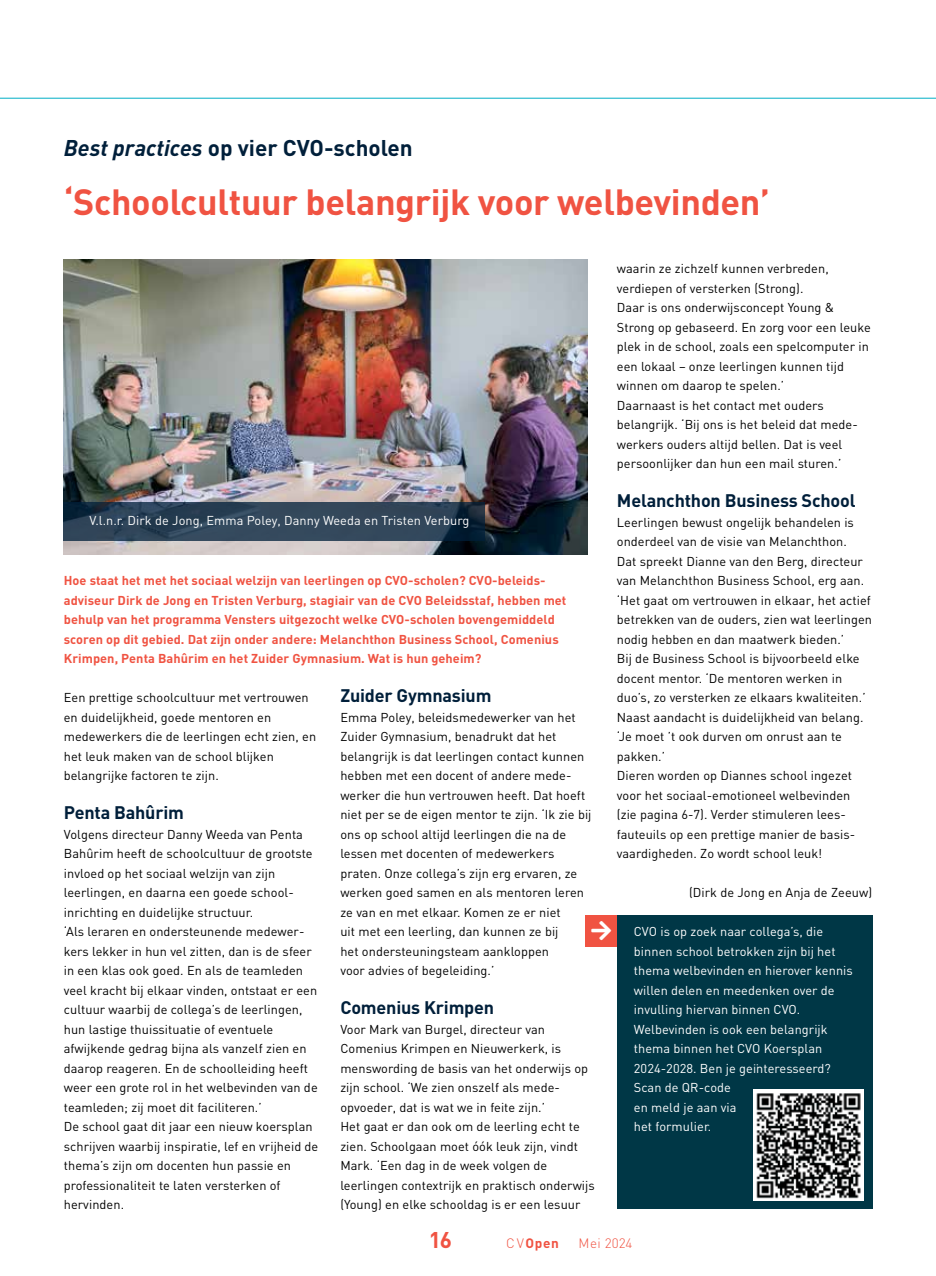
<style>
.page{position:relative;width:936px;height:1276px;background:#fff}
.page>*{position:absolute;margin:0;border:0;box-sizing:border-box;transform-origin:0 0}
.t1{font:700 36px "DIN";letter-spacing:-.01em;color:#f05342}
.t2{font:700 22.5px "DIN";color:#001f3a}
.t3{font:700 22.5px "DIN";color:#f05342}
.t4{font:700 18px "DIN";letter-spacing:-.01em;color:#001f3a}
.t5{font:300 13.5px "DIN";color:#f05342}
.t6{font:700 13.5px "DIN";color:#f05342}
.t7{font:12.75px/19.5px "DIN";letter-spacing:.005em;color:#000}
.t8{font:700 12.75px/19.5px "DIN";letter-spacing:.005em;color:#f05342}
.t9{font:12.75px/19.5px "DIN";letter-spacing:.005em;color:#fff}
.s1{font-style:italic}
.s2{font-weight:300}
</style>
<div class="page">
<img style="left:64px;top:259px;width:523px;height:295px">
<hr style="left:0;top:98px;width:935px;height:1px;background:#00aec5">
<div style="left:617px;top:915px;width:255px;height:293px;background:#003746"></div>
<div style="left:585px;top:915px;width:32px;height:31px;background:#f05342"></div>
<img style="left:753px;top:1089px;width:110px;height:111px">
<svg style="left:64px;top:502px;width:421px;height:39px;background:#2b4155"></svg>
<h2 class="t2" style="left:64px;top:133px;width:350px"><span class="s1">Best practices</span> op vier CVO-scholen</h2>
<h1 class="t1" style="left:64px;top:178px;width:707px">‘Schoolcultuur belangrijk voor welbevinden’</h1>
<p class="t9" style="left:89px;top:511px;width:381px">V.l.n.r. Dirk de Jong, Emma Poley, Danny Weeda en Tristen Verburg</p>
<p class="t8" style="left:64px;top:570px;width:504px">Hoe staat het met het sociaal welzijn van leerlingen op CVO-scholen? CVO-beleids&shy;adviseur Dirk de Jong en Tristen Verburg, stagiair van de CVO Beleidsstaf, hebben met behulp van het programma Vensters uitgezocht welke CVO-scholen bovengemiddeld scoren op dit gebied. Dat zijn onder andere: Melanchthon Business School, Comenius Krimpen, Penta Bahûrim en het Zuider Gymnasium. Wat is hun geheim?</p>
<p class="t7" style="left:64px;top:687px;width:254px">Een prettige schoolcultuur met vertrouwen en duidelijkheid, goede mentoren en medewerkers die de leerlingen echt zien, en het leuk maken van de school blijken belangrijke factoren te zijn.</p>
<h3 class="t4" style="left:64px;top:801px;width:122px">Penta Bahûrim</h3>
<p class="t7" style="left:64px;top:824px;width:256px">Volgens directeur Danny Weeda van Penta Bahûrim heeft de schoolcultuur de grootste invloed op het sociaal welzijn van zijn leerlingen, en daarna een goede school&shy;inrichting en duidelijke structuur.<br>‘Als leraren en ondersteunende medewer&shy;kers lekker in hun vel zitten, dan is de sfeer in een klas ook goed. En als de teamleden veel kracht bij elkaar vinden, ontstaat er een cultuur waarbij de collega’s de leerlingen, hun lastige thuissituatie of eventuele afwijkende gedrag bijna als vanzelf zien en daarop reageren. En de schoolleiding heeft weer een grote rol in het welbevinden van de teamleden; zij moet dit faciliteren.’<br>De school gaat dit jaar een nieuw koersplan schrijven waarbij inspiratie, lef en vrijheid de thema’s zijn om docenten hun passie en professionaliteit te laten versterken of hervinden.</p>
<h3 class="t4" style="left:340px;top:684px;width:153px">Zuider Gymnasium</h3>
<p class="t7" style="left:340px;top:707px;width:253px">Emma Poley, beleidsmedewerker van het Zuider Gymnasium, benadrukt dat het belangrijk is dat leerlingen contact kunnen hebben met een docent of andere mede&shy;werker die hun vertrouwen heeft. Dat hoeft niet per se de eigen mentor te zijn. ‘Ik zie bij ons op school altijd leerlingen die na de lessen met docenten of medewerkers praten. Onze collega’s zijn erg ervaren, ze werken goed samen en als mentoren leren ze van en met elkaar. Komen ze er niet<br>uit met een leerling, dan kunnen ze bij<br>het ondersteuningsteam aankloppen<br>voor advies of begeleiding.’</p>
<h3 class="t4" style="left:340px;top:996px;width:155px">Comenius Krimpen</h3>
<p class="t7" style="left:340px;top:1019px;width:256px">Voor Mark van Burgel, directeur van Comenius Krimpen en Nieuwerkerk, is menswording de basis van het onderwijs op zijn school. ‘We zien onszelf als mede&shy;opvoeder, dat is wat we in feite zijn.’<br>Het gaat er dan ook om de leerling echt te zien. Schoolgaan moet óók leuk zijn, vindt Mark. ‘Een dag in de week volgen de leerlingen contextrijk en praktisch onderwijs (Young) en elke schooldag is er een lesuur</p>
<p class="t7" style="left:617px;top:258px;width:255px">waarin ze zichzelf kunnen verbreden, verdiepen of versterken (Strong).<br>Daar is ons onderwijsconcept Young &amp; Strong op gebaseerd. En zorg voor een leuke plek in de school, zoals een spelcomputer in een lokaal – onze leerlingen kunnen tijd winnen om daarop te spelen.’<br>Daarnaast is het contact met ouders belangrijk. ‘Bij ons is het beleid dat mede&shy;werkers ouders altijd bellen. Dat is veel persoonlijker dan hun een mail sturen.’</p>
<h3 class="t4" style="left:617px;top:489px;width:240px">Melanchthon Business School</h3>
<p class="t7" style="left:617px;top:512px;width:257px">Leerlingen bewust ongelijk behandelen is onderdeel van de visie van Melanchthon.<br>Dat spreekt Dianne van den Berg, directeur van Melanchthon Business School, erg aan. ‘Het gaat om vertrouwen in elkaar, het actief betrekken van de ouders, zien wat leerlingen nodig hebben en dan maatwerk bieden.’<br>Bij de Business School is bijvoorbeeld elke docent mentor. ‘De mentoren werken in duo’s, zo versterken ze elkaars kwaliteiten.’ Naast aandacht is duidelijkheid van belang. ‘Je moet ’t ook durven om onrust aan te pakken.’<br>Dieren worden op Diannes school ingezet voor het sociaal-emotioneel welbevinden (zie pagina 6-7). Verder stimuleren lees&shy;fauteuils op een prettige manier de basis&shy;vaardigheden. Zo wordt school leuk!</p>
<p class="t7" style="left:689px;top:882px;width:185px">(Dirk de Jong en Anja de Zeeuw)</p>
<p class="t9" style="left:634px;top:921px;width:220px">CVO is op zoek naar collega’s, die binnen school betrokken zijn bij het thema welbevinden en hierover kennis willen delen en meedenken over de invulling hiervan binnen CVO.<br>Welbevinden is ook een belangrijk thema binnen het CVO Koersplan<br>2024-2028. Ben je geïnteresseerd?<br>Scan de QR-code<br>en meld je aan via<br>het formulier.</p>
<h2 class="t3" style="left:429px;top:1225px;width:25px">16</h2>
<p class="t6" style="left:506px;top:1234px;width:54px"><span class="s2">CV</span>Open</p>
<p class="t5" style="left:578px;top:1235px;width:55px">Mei 2024</p>
</div>
